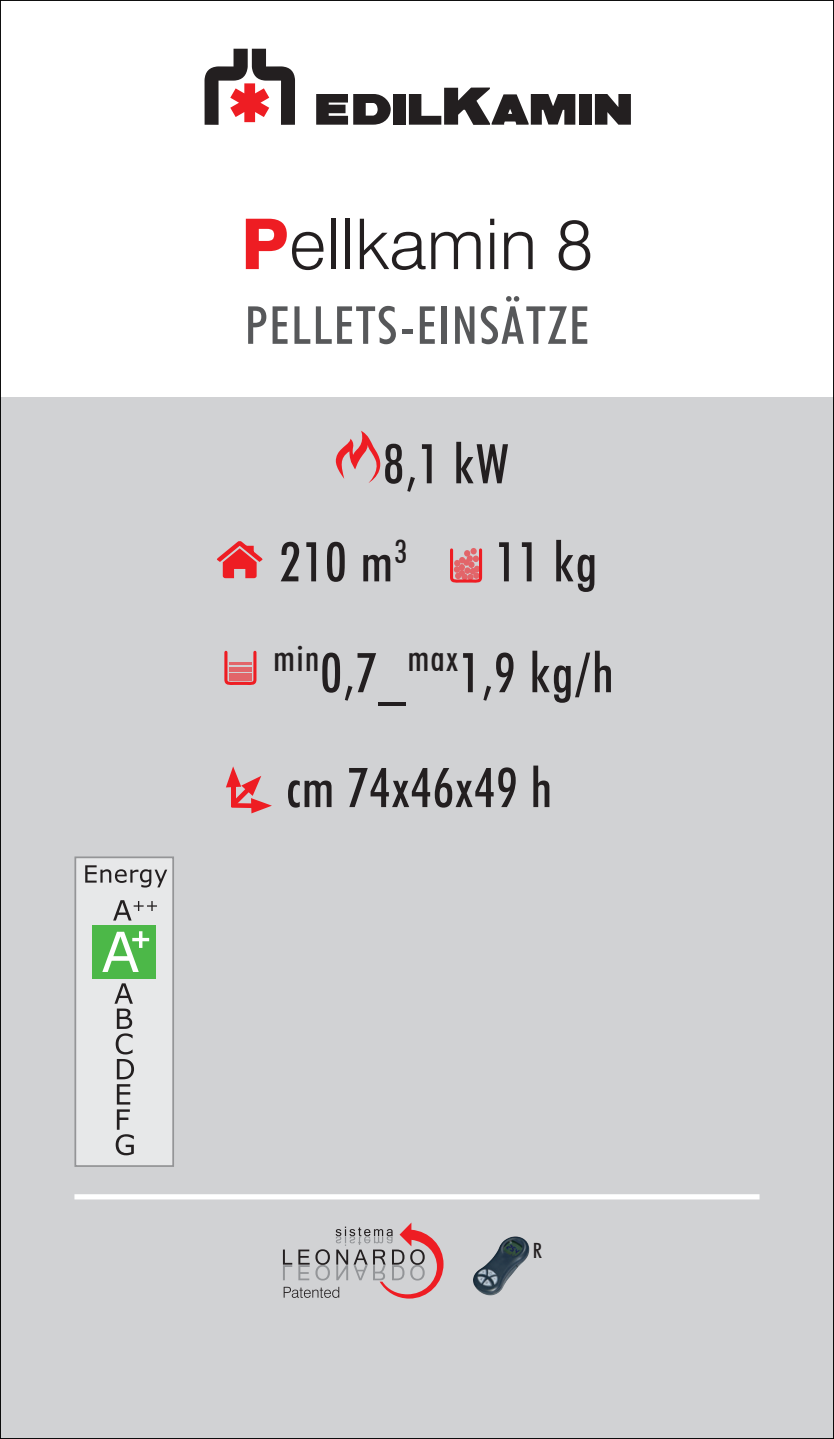
<style>
.page{position:relative;width:834px;height:1439px;background:#fff}
.page>*{position:absolute;margin:0;border:0;box-sizing:border-box;transform-origin:0 0}
.t1{font:300 70px "Swiss 721 BT";color:#231f20}
.t2{font:500 condensed 54.95px/98px "Futura BT";letter-spacing:.02em;color:#231f20}
.t3{font:500 condensed 52.5px "Futura BT";letter-spacing:.03em;color:#57585a}
.t4{font:500 condensed 21px "Futura BT";color:#231f20}
.s1{font-weight:800;color:#ee1d23}
</style>
<div class="page">
<div style="left:0;top:45px;width:833px;height:1394px;background:#d1d2d4"></div>
<div style="left:0;top:0;width:833px;height:397px;background:#fff"></div>
<svg style="left:204px;top:49px;width:91px;height:76px"></svg>
<div style="left:579px;top:94px;width:12px;height:31px;background:#231f20"></div>
<div style="left:393px;top:94px;width:12px;height:31px;background:#231f20"></div>
<svg style="left:316px;top:94px;width:75px;height:31px"></svg>
<svg style="left:409px;top:88px;width:166px;height:37px"></svg>
<svg style="left:594px;top:94px;width:36px;height:31px"></svg>
<svg style="left:226px;top:766px;width:46px;height:47px"></svg>
<div style="left:231px;top:803px;width:21px;height:5px;background:#ee1d23"></div>
<svg style="left:335px;top:431px;width:46px;height:52px"></svg>
<svg style="left:450px;top:548px;width:33px;height:35px"></svg>
<svg style="left:217px;top:541px;width:45px;height:37px"></svg>
<svg style="left:224px;top:650px;width:33px;height:35px"></svg>
<div style="left:229px;top:673px;width:23px;height:7px;background:#e26569"></div>
<hr style="left:229px;top:667px;width:23px;height:4px;background:#e26569">
<hr style="left:229px;top:663px;width:23px;height:2px;background:#ee1d23">
<svg style="left:74px;top:856px;width:100px;height:311px;fill:#e7e8e9"></svg>
<svg style="left:85px;top:865px;width:82px;height:22px"></svg>
<svg style="left:113px;top:900px;width:44px;height:20px"></svg>
<div style="left:92px;top:925px;width:64px;height:53px;background:#4cb848"></div>
<svg style="left:102px;top:931px;width:47px;height:41px"></svg>
<svg style="left:114px;top:983px;width:20px;height:172px"></svg>
<div style="left:74px;top:1194px;width:685px;height:5px;background:#fff"></div>
<img style="left:473px;top:1236px;width:56px;height:59px">
<svg style="left:283px;top:1222px;width:160px;height:76px"></svg>
<p class="t1" style="left:241px;top:202px;width:353px"><span class="s1">P</span>ellkamin 8</p>
<p class="t3" style="left:245px;top:293px;width:346px">PELLETS-EINSÄTZE</p>
<p class="t2" style="left:280px;top:414px;width:230px;text-indent:103px">8,1 kW<br>210 m<sup>3</sup></p>
<p class="t2" style="left:273px;top:506px;width:342px;line-height:111px;text-indent:222px">11 kg <sup>min</sup>0,7_<sup>max</sup>1,9 kg/h</p>
<p class="t2" style="left:286px;top:738px;width:267px">cm 74x46x49 h</p>
<p class="t4" style="left:532px;top:1237px;width:11px">R</p>
</div>
